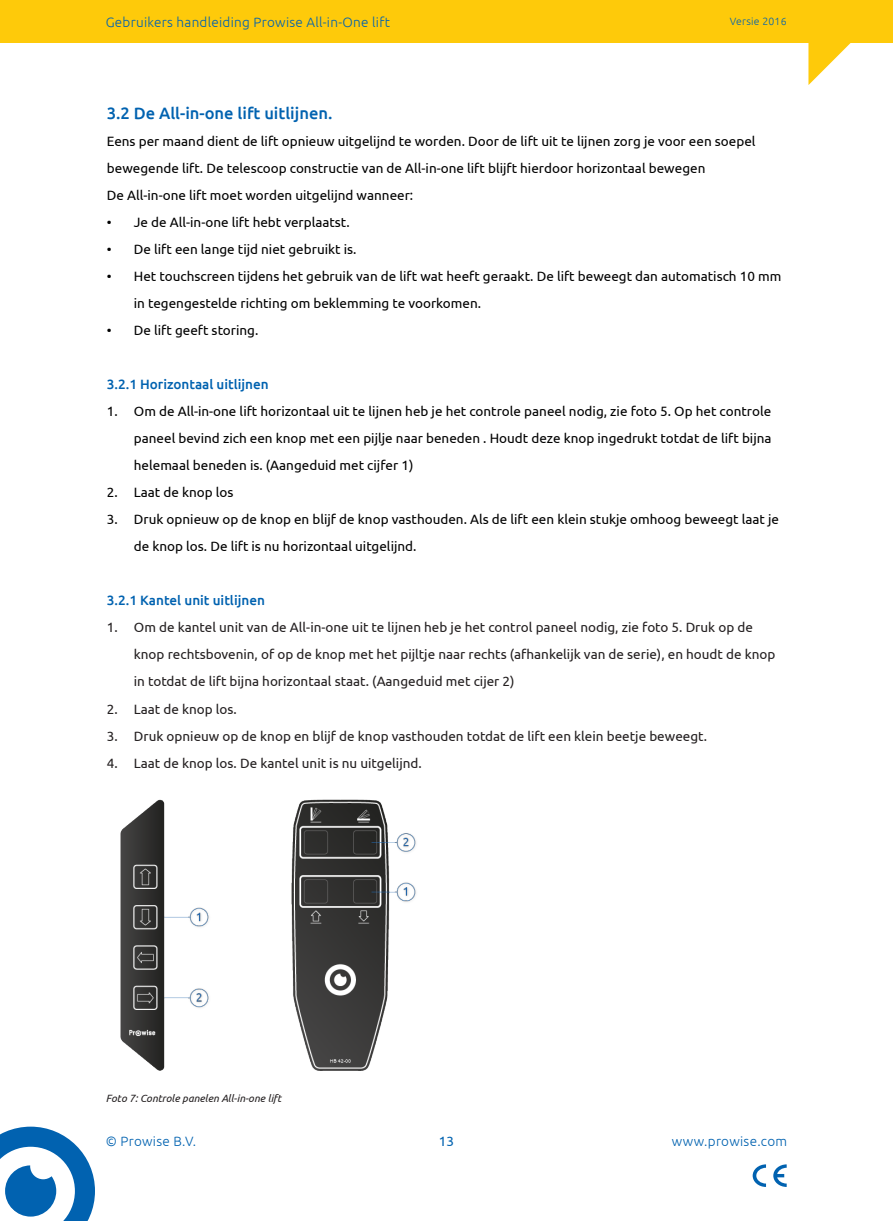
<style>
.page{position:relative;width:893px;height:1221px;background:#fff}
.page>*{position:absolute;margin:0;border:0;box-sizing:border-box;transform-origin:0 0}
.Subtitle{font:500 16.5px "Ubuntu";color:#0162b0}
.Subtitle-2{font:13.5px/27px "Ubuntu";color:#000}
.t1{font:13.5px/27px "Ubuntu";color:#231f20}
.t2{font:300 13.5px "Ubuntu";letter-spacing:.02em;color:#0162b0}
.Subtitle-3{font:500 13.5px "Ubuntu";color:#0162b0}
.t3{font:13.5px "Ubuntu";color:#0162b0}
.Image_Caption{font:italic 10.5px "Ubuntu";color:#231f20}
.t4{font:300 10.5px "Ubuntu";letter-spacing:.02em;color:#0162b0}
</style>
<div class="page">
<div style="left:0;top:0;width:893px;height:43px;background:#feca0a"></div>
<svg style="left:808px;top:43px;width:43px;height:42px"></svg>
<svg style="left:0;top:1126px;width:95px;height:94px"></svg>
<svg style="left:753px;top:1164px;width:34px;height:22px"></svg>
<img style="left:120px;top:799px;width:296px;height:271px">
<p class="t2" style="left:106px;top:14px;width:286px">Gebruikers handleiding Prowise All-in-One lift</p>
<p class="t4" style="left:730px;top:15px;width:58px">Versie 2016</p>
<p class="Subtitle" style="left:107px;top:103px;width:227px">3.2 De All-in-one lift uitlijnen.</p>
<p class="Subtitle-2" style="left:107px;top:127px;width:650px">Eens per maand dient de lift opnieuw uitgelijnd te worden. Door de lift uit te lijnen zorg je voor een soepel bewegende lift. De telescoop constructie van de All-in-one lift blijft hierdoor horizontaal bewegen</p>
<p class="Subtitle-2" style="left:107px;top:181px;width:308px">De All-in-one lift moet worden uitgelijnd wanneer:</p>
<p class="Subtitle-2" style="left:107px;top:208px;width:244px">• Je de All-in-one lift hebt verplaatst.</p>
<p class="Subtitle-2" style="left:107px;top:235px;width:251px">• De lift een lange tijd niet gebruikt is.</p>
<p class="Subtitle-2" style="left:134px;top:262px;width:649px;text-indent:-27px">• Het touchscreen tijdens het gebruik van de lift wat heeft geraakt. De lift beweegt dan automatisch 10 mm in tegengestelde richting om beklemming te voorkomen.</p>
<p class="Subtitle-2" style="left:107px;top:316px;width:153px">• De lift geeft storing.</p>
<p class="Subtitle-3" style="left:107px;top:376px;width:163px">3.2.1 Horizontaal uitlijnen</p>
<p class="Subtitle-2" style="left:134px;top:397px;width:639px;text-align:justify;text-indent:-27px">1. Om de All-in-one lift horizontaal uit te lijnen heb je het controle paneel nodig, zie foto 5. Op het controle paneel bevind zich een knop met een pijlje naar beneden . Houdt deze knop ingedrukt totdat de lift bijna helemaal beneden is. (Aangeduid met cijfer 1)</p>
<p class="Subtitle-2" style="left:107px;top:478px;width:128px">2. Laat de knop los</p>
<p class="Subtitle-2" style="left:134px;top:505px;width:647px;text-indent:-27px">3. Druk opnieuw op de knop en blijf de knop vasthouden. Als de lift een klein stukje omhoog beweegt laat je de knop los. De lift is nu horizontaal uitgelijnd.</p>
<p class="Subtitle-3" style="left:107px;top:592px;width:160px">3.2.1 Kantel unit uitlijnen</p>
<p class="t1" style="left:134px;top:613px;width:643px;text-indent:-27px">1. Om de kantel unit van de All-in-one uit te lijnen heb je het control paneel nodig, zie foto 5. Druk op de knop rechtsbovenin, of op de knop met het pijltje naar rechts (afhankelijk van de serie), en houdt de knop in totdat de lift bijna horizontaal staat. (Aangeduid met cijer 2)</p>
<p class="t1" style="left:107px;top:694px;width:132px">2. Laat de knop los.</p>
<p class="t1" style="left:107px;top:721px;width:602px">3. Druk opnieuw op de knop en blijf de knop vasthouden totdat de lift een klein beetje beweegt.</p>
<p class="t1" style="left:107px;top:748px;width:316px">4. Laat de knop los. De kantel unit is nu uitgelijnd.</p>
<p class="Image_Caption" style="left:106px;top:1091px;width:177px">Foto 7: Controle panelen All-in-one lift</p>
<p class="t2" style="left:106px;top:1133px;width:92px">© Prowise B.V.</p>
<p class="t3" style="left:439px;top:1133px;width:17px">13</p>
<p class="t2" style="left:672px;top:1133px;width:117px">www.prowise.com</p>
</div>
